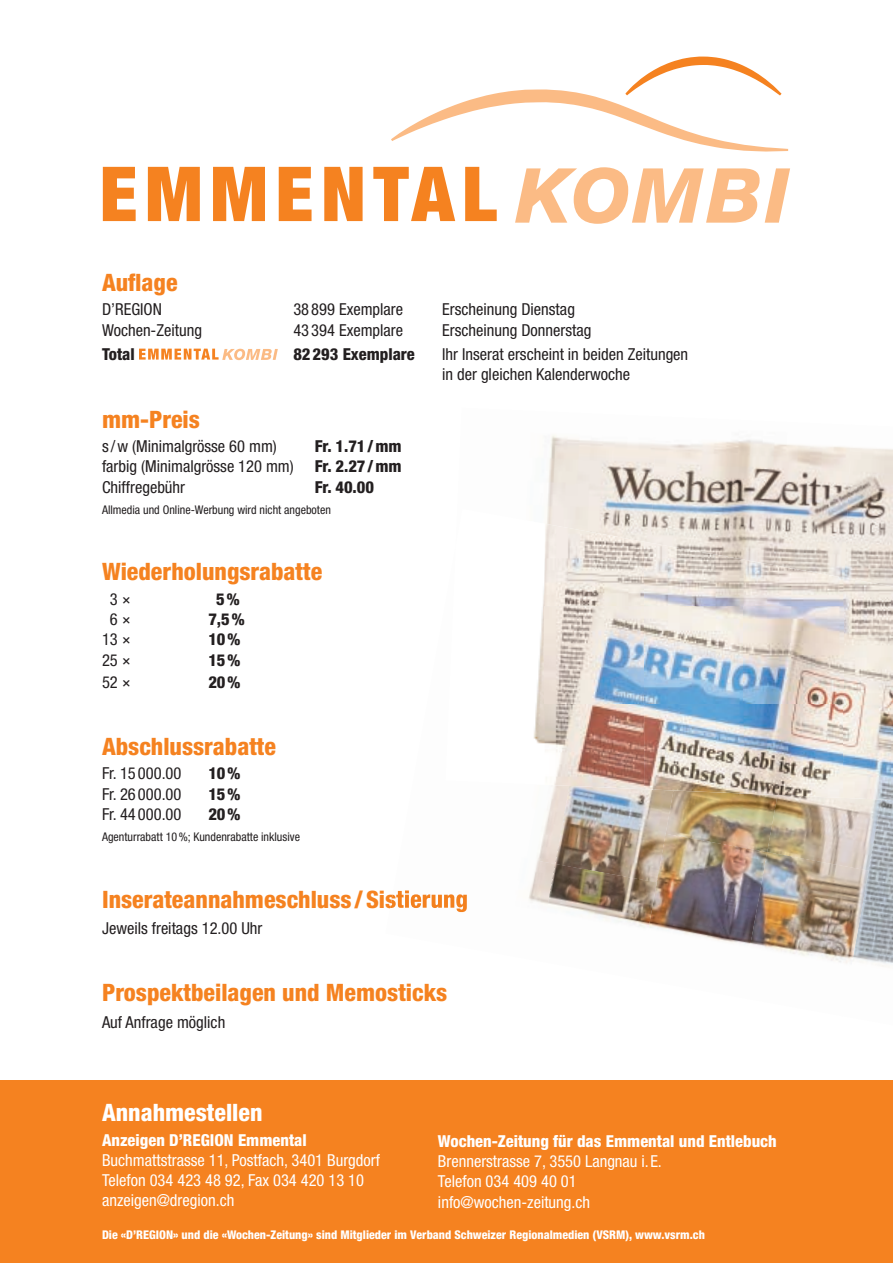
<style>
.page{position:relative;width:893px;height:1263px;background:#fff}
.page>*{position:absolute;margin:0;border:0;box-sizing:border-box;transform-origin:0 0}
.t1{font:800 condensed 24px "Helvetica Neue";color:#f58220}
.t2{font:800 condensed 24px "Helvetica Neue";color:#fff}
.t3{font:condensed 16.5px/20.2px "Helvetica Neue";color:#231f20}
.t4{font:condensed 16.5px/20.2px "Helvetica Neue";color:#fff}
.t5{font:800 condensed 16.5px "Helvetica Neue";color:#231f20}
.t6{font:800 condensed 16.5px "Helvetica Neue";color:#fff}
.t7{font:800 condensed 12px "Helvetica Neue";color:#fff}
.t8{font:condensed 12px "Helvetica Neue";color:#231f20}
.s1{font-family:"Akko Std";font-stretch:normal}
</style>
<div class="page">
<div style="left:0;top:1080px;width:893px;height:183px;background:#f58220"></div>
<svg style="left:139px;top:349px;width:139px;height:11px"></svg>
<svg style="left:103px;top:167px;width:394px;height:54px"></svg>
<svg style="left:391px;top:56px;width:397px;height:96px"></svg>
<svg style="left:515px;top:167px;width:275px;height:57px"></svg>
<img style="left:546px;top:435px;width:105px;height:107px">
<img style="left:651px;top:439px;width:193px;height:139px">
<img style="left:844px;top:447px;width:49px;height:131px">
<img style="left:674px;top:793px;width:93px;height:41px">
<img style="left:767px;top:798px;width:75px;height:54px">
<img style="left:842px;top:578px;width:51px;height:389px">
<img style="left:541px;top:789px;width:14px;height:56px">
<img style="left:555px;top:789px;width:119px;height:75px">
<img style="left:648px;top:834px;width:119px;height:97px">
<img style="left:749px;top:852px;width:120px;height:115px">
<img style="left:528px;top:845px;width:27px;height:57px">
<img style="left:538px;top:864px;width:119px;height:67px">
<img style="left:679px;top:931px;width:172px;height:36px">
<img style="left:390px;top:890px;width:77px;height:22px">
<img style="left:533px;top:703px;width:12px;height:41px">
<img style="left:545px;top:703px;width:99px;height:86px">
<img style="left:644px;top:703px;width:100px;height:90px">
<img style="left:744px;top:703px;width:99px;height:95px">
<img style="left:536px;top:606px;width:307px;height:97px">
<img style="left:543px;top:559px;width:2px;height:47px">
<img style="left:545px;top:524px;width:99px;height:82px">
<img style="left:644px;top:542px;width:100px;height:64px">
<img style="left:744px;top:560px;width:99px;height:46px">
<h1 class="t1" style="left:102px;top:267px;width:77px">Auflage</h1>
<p class="t3" style="left:102px;top:299px;width:61px">D’REGION</p>
<p class="t3" style="left:293px;top:299px;width:111px">38 899 Exemplare</p>
<p class="t3" style="left:442px;top:299px;width:134px">Erscheinung Dienstag</p>
<p class="t3" style="left:102px;top:320px;width:101px">Wochen-Zeitung</p>
<p class="t3" style="left:293px;top:320px;width:111px">43 394 Exemplare</p>
<p class="t3" style="left:442px;top:320px;width:151px">Erscheinung Donnerstag</p>
<p class="t5" style="left:102px;top:344px;width:34px">Total</p>
<p class="t5" style="left:293px;top:344px;width:123px">82 293 Exemplare</p>
<p class="t3" style="left:442px;top:344px;width:248px">Ihr Inserat erscheint in beiden Zeitungen in der gleichen Kalenderwoche</p>
<h1 class="t1" style="left:102px;top:404px;width:99px">mm-Preis</h1>
<p class="t3" style="left:102px;top:436px;width:176px">s / w (Minimalgrösse 60 mm)</p>
<p class="t5" style="left:315px;top:436px;width:89px">Fr. 1.71 / mm</p>
<p class="t3" style="left:102px;top:456px;width:193px">farbig (Minimalgrösse 120 mm)</p>
<p class="t5" style="left:315px;top:456px;width:89px">Fr. 2.27 / mm</p>
<p class="t3" style="left:102px;top:477px;width:85px">Chiffregebühr</p>
<p class="t5" style="left:315px;top:476px;width:61px">Fr. 40.00</p>
<p class="t8" style="left:102px;top:502px;width:230px">Allmedia und Online-Werbung wird nicht angeboten</p>
<h1 class="t1" style="left:102px;top:557px;width:222px">Wiederholungsrabatte</h1>
<p class="t3" style="left:110px;top:589px;width:23px">3 <span class="s1">×</span></p>
<p class="t5" style="left:216px;top:589px;width:25px">5 %</p>
<p class="t3" style="left:110px;top:609px;width:23px">6 <span class="s1">×</span></p>
<p class="t5" style="left:208px;top:609px;width:38px">7,5 %</p>
<p class="t3" style="left:102px;top:629px;width:31px">13 <span class="s1">×</span></p>
<p class="t5" style="left:208px;top:629px;width:34px">10 %</p>
<p class="t3" style="left:102px;top:650px;width:31px">25 <span class="s1">×</span></p>
<p class="t5" style="left:208px;top:649px;width:34px">15 %</p>
<p class="t3" style="left:102px;top:672px;width:31px">52 <span class="s1">×</span></p>
<p class="t5" style="left:208px;top:672px;width:34px">20 %</p>
<h1 class="t1" style="left:102px;top:731px;width:175px">Abschlussrabatte</h1>
<p class="t3" style="left:102px;top:763px;width:81px">Fr. 15 000.00</p>
<p class="t5" style="left:208px;top:763px;width:34px">10 %</p>
<p class="t3" style="left:102px;top:784px;width:81px">Fr. 26 000.00</p>
<p class="t5" style="left:208px;top:784px;width:34px">15 %</p>
<p class="t3" style="left:102px;top:804px;width:81px">Fr. 44 000.00</p>
<p class="t5" style="left:208px;top:804px;width:34px">20 %</p>
<p class="t8" style="left:102px;top:830px;width:200px">Agenturrabatt 10 %; Kundenrabatte inklusive</p>
<h1 class="t1" style="left:102px;top:884px;width:367px">Inserateannahmeschluss / Sistierung</h1>
<p class="t3" style="left:102px;top:918px;width:162px">Jeweils freitags 12.00 Uhr</p>
<h1 class="t1" style="left:102px;top:978px;width:347px">Prospektbeilagen und Memosticks</h1>
<p class="t3" style="left:102px;top:1012px;width:125px">Auf Anfrage möglich</p>
<h1 class="t2" style="left:102px;top:1097px;width:162px">Annahmestellen</h1>
<p class="t6" style="left:102px;top:1129px;width:206px">Anzeigen D’REGION Emmental</p>
<p class="t4" style="left:102px;top:1150px;width:279px">Buchmattstrasse 11, Postfach, 3401 Burgdorf<br>Telefon 034 423 48 92, Fax 034 420 13 10 anzeigen@dregion.ch</p>
<p class="t7" style="left:102px;top:1227px;width:604px">Die «D’REGION» und die «Wochen-Zeitung» sind Mitglieder im Verband Schweizer Regionalmedien (VSRM), www.vsrm.ch</p>
<p class="t6" style="left:438px;top:1131px;width:340px">Wochen-Zeitung für das Emmental und Entlebuch</p>
<p class="t4" style="left:438px;top:1151px;width:225px">Brennerstrasse 7, 3550 Langnau i. E.<br>Telefon 034 409 40 01 info@wochen-zeitung.ch</p>
</div>
